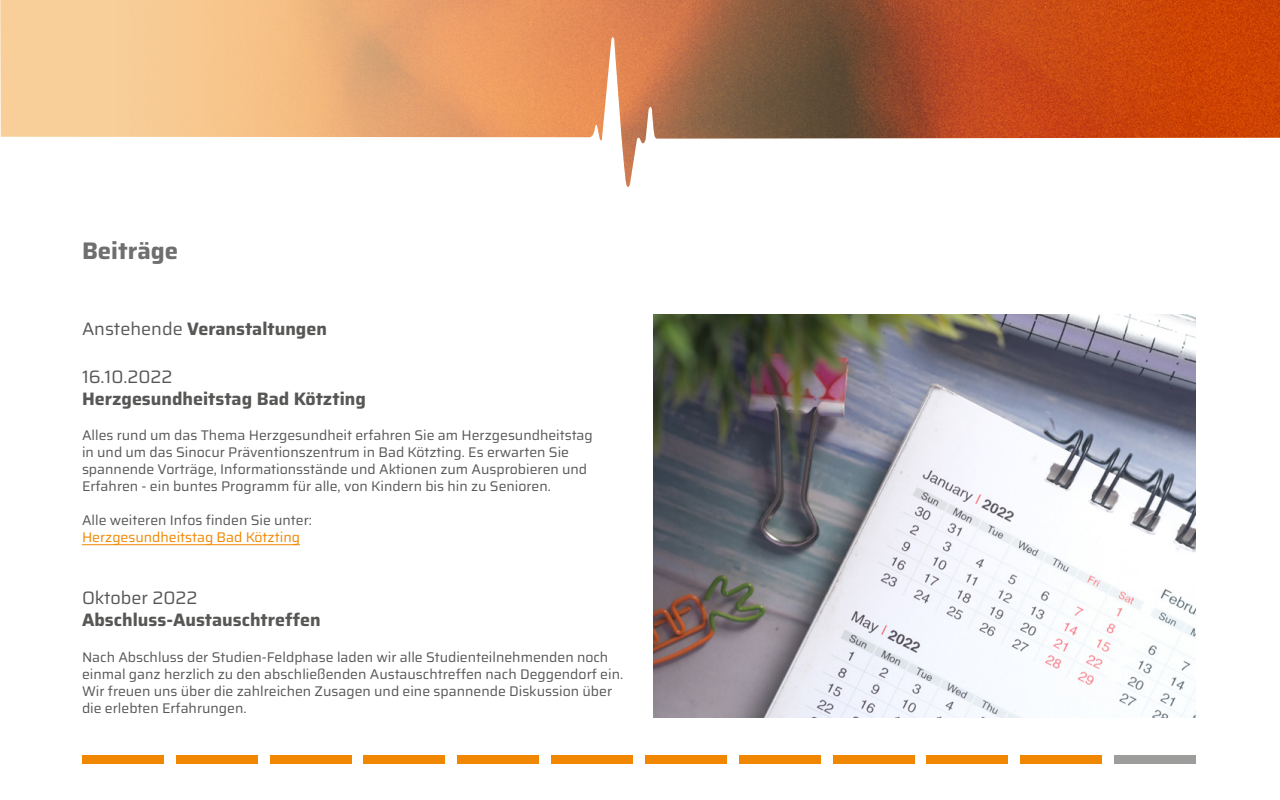
<style>
.page{position:relative;width:1280px;height:800px;background:#fff}
.page>*{position:absolute;margin:0;border:0;box-sizing:border-box;transform-origin:0 0}
.t1{font:700 24px "Saira";color:#706f6f}
.t2{font:700 18px "Saira";color:#575756}
.t3{font:18px "Saira";color:#575756}
.t4{font:14px/17px "Saira";color:#575756}
.t5{font:14px "Saira";color:#f18700}
.s1{font-weight:400}
</style>
<div class="page">
<svg style="left:0;top:0;width:1280px;height:187px"></svg>
<img style="left:654px;top:315px;width:542px;height:403px">
<hr style="left:82px;top:544px;width:218px;height:1px;background:#f18700">
<div style="left:82px;top:755px;width:82px;height:9px;background:#f18700"></div>
<div style="left:176px;top:755px;width:82px;height:9px;background:#f18700"></div>
<div style="left:270px;top:755px;width:81px;height:9px;background:#f18700"></div>
<div style="left:363px;top:755px;width:82px;height:9px;background:#f18700"></div>
<div style="left:457px;top:755px;width:82px;height:9px;background:#f18700"></div>
<div style="left:551px;top:755px;width:82px;height:9px;background:#f18700"></div>
<div style="left:645px;top:755px;width:82px;height:9px;background:#f18700"></div>
<div style="left:739px;top:755px;width:82px;height:9px;background:#f18700"></div>
<div style="left:833px;top:755px;width:81px;height:9px;background:#f18700"></div>
<div style="left:926px;top:755px;width:82px;height:9px;background:#f18700"></div>
<div style="left:1020px;top:755px;width:82px;height:9px;background:#f18700"></div>
<div style="left:1114px;top:755px;width:82px;height:9px;background:#9d9d9c"></div>
<h1 class="t1" style="left:82px;top:231px;width:98px">Beiträge</h1>
<p class="t2" style="left:82px;top:314px;width:247px"><span class="s1">Anstehende</span> Veranstaltungen</p>
<p class="t3" style="left:82px;top:362px;width:92px">16.10.2022</p>
<p class="t2" style="left:82px;top:384px;width:285px">Herzgesundheitstag Bad Kötzting</p>
<p class="t4" style="left:82px;top:427px;width:512px">Alles rund um das Thema Herzgesundheit erfahren Sie am Herzgesundheitstag in und um das Sinocur Präventionszentrum in Bad Kötzting. Es erwarten Sie spannende Vorträge, Informationsstände und Aktionen zum Ausprobieren und Erfahren - ein buntes Programm für alle, von Kindern bis hin zu Senioren.</p>
<p class="t4" style="left:82px;top:512px;width:232px">Alle weiteren Infos finden Sie unter:</p>
<p class="t5" style="left:82px;top:526px;width:220px">Herzgesundheitstag Bad Kötzting</p>
<p class="t3" style="left:82px;top:583px;width:117px">Oktober 2022</p>
<p class="t2" style="left:82px;top:605px;width:240px">Abschluss-Austauschtreffen</p>
<p class="t4" style="left:82px;top:648px;width:543px">Nach Abschluss der Studien-Feldphase laden wir alle Studienteilnehmenden noch einmal ganz herzlich zu den abschließenden Austauschtreffen nach Deggendorf ein.<br>Wir freuen uns über die zahlreichen Zusagen und eine spannende Diskussion über die erlebten Erfahrungen.</p>
</div>
